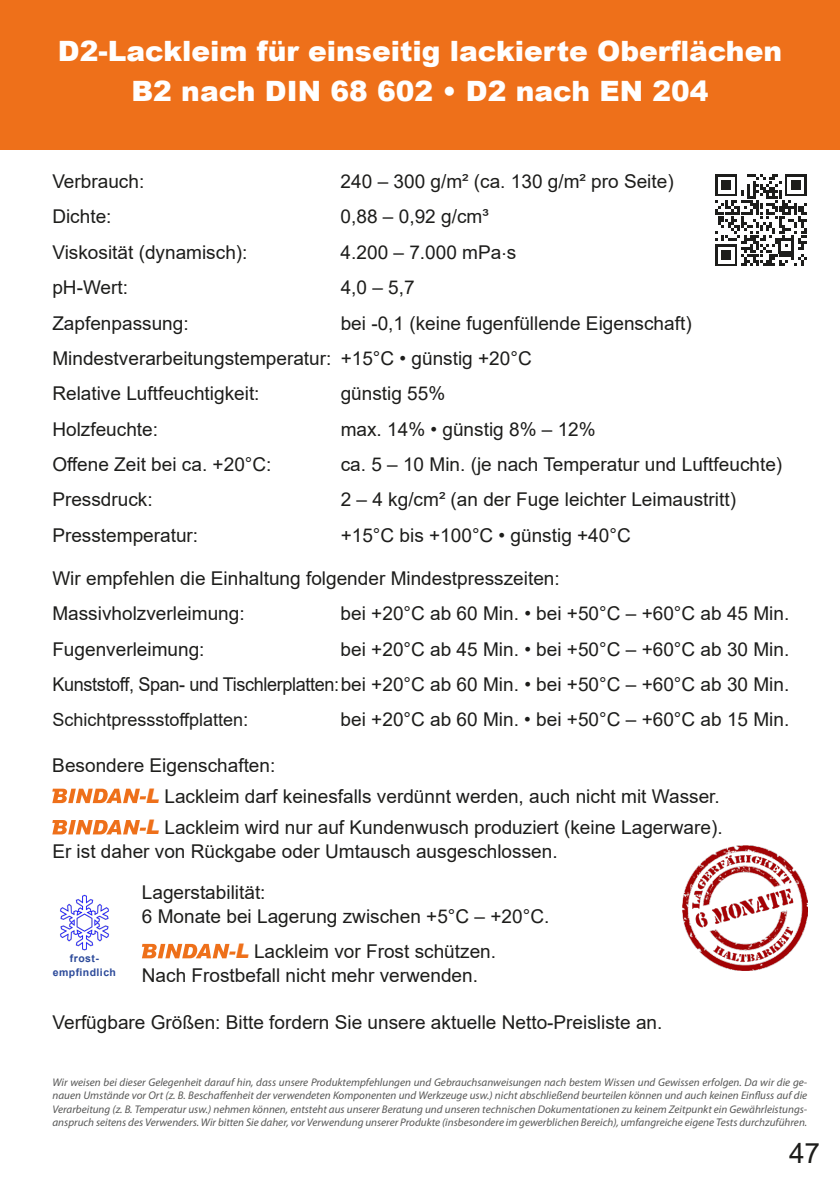
<style>
.page{position:relative;width:840px;height:1191px;background:#fff}
.page>*{position:absolute;margin:0;border:0;box-sizing:border-box;transform-origin:0 0}
.t1{font:900 28px/39.4px "Arial";color:#fff;text-align:center}
.t2{font:28px "Arial";color:#1d1d1b}
.t3{font:19px/35.4px "Arial";color:#1d1d1b}
.t4{font:18px "Arial";color:#1d1d1b}
.t5{font:italic 11.2px/13.4px "Myriad Pro";color:#575756;text-align:justify}
.t6{font:700 10.4px/14.2px "Arial";letter-spacing:.04em;color:#2c4a9a;text-align:center}
.s1{font-size:19px}
.s2{font-weight:900;font-style:italic;font-size:20.2px;color:#ee701a}
</style>
<div class="page">
<svg style="left:52px;top:788px;width:94px;height:15px"></svg>
<svg style="left:52px;top:820px;width:94px;height:14px"></svg>
<div style="left:0;top:0;width:839px;height:150px;background:#ee701a"></div>
<img style="left:60px;top:894px;width:49px;height:57px">
<svg style="left:715px;top:174px;width:91px;height:92px"></svg>
<img style="left:682px;top:845px;width:124px;height:125px">
<svg style="left:142px;top:944px;width:93px;height:14px"></svg>
<h1 class="t1" style="left:58px;top:31px;width:725px">D2-Lackleim für einseitig lackierte Oberflächen<br>B2 nach DIN 68 602 • D2 nach EN 204</h1>
<p class="t3" style="left:52px;top:164px;width:93px">Verbrauch:</p>
<p class="t3" style="left:340px;top:164px;width:334px">240 – 300 g/m² (ca. 130 g/m² pro Seite)</p>
<p class="t3" style="left:52px;top:199px;width:61px">Dichte:</p>
<p class="t3" style="left:340px;top:199px;width:149px">0,88 – 0,92 g/cm³</p>
<p class="t3" style="left:52px;top:234px;width:196px">Viskosität (dynamisch):</p>
<p class="t3" style="left:340px;top:234px;width:177px">4.200 – 7.000 mPa.s</p>
<p class="t3" style="left:52px;top:270px;width:77px">pH-Wert:</p>
<p class="t3" style="left:340px;top:270px;width:75px">4,0 – 5,7</p>
<p class="t3" style="left:52px;top:305px;width:138px">Zapfenpassung:</p>
<p class="t3" style="left:52px;top:305px;width:640px;text-indent:288px">bei -0,1 (keine fugenfüllende Eigenschaft)<br>Mindestverarbeitungstemperatur: +15°C • günstig +20°C<br>Relative Luftfeuchtigkeit:</p>
<p class="t3" style="left:340px;top:376px;width:106px">günstig 55%</p>
<p class="t3" style="left:52px;top:411px;width:107px">Holzfeuchte:</p>
<p class="t3" style="left:340px;top:411px;width:256px">max. 14% • günstig 8% – 12%</p>
<p class="t3" style="left:52px;top:446px;width:220px">Offene Zeit bei ca. +20°C:</p>
<p class="t3" style="left:340px;top:446px;width:443px">ca. 5 – 10 Min. (je nach Temperatur und Luftfeuchte)</p>
<p class="t3" style="left:52px;top:482px;width:102px">Pressdruck:</p>
<p class="t3" style="left:340px;top:482px;width:396px">2 – 4 kg/cm² (an der Fuge leichter Leimaustritt)</p>
<p class="t3" style="left:52px;top:517px;width:147px">Presstemperatur:</p>
<p class="t3" style="left:340px;top:517px;width:291px">+15°C bis +100°C • günstig +40°C</p>
<p class="t3" style="left:52px;top:560px;width:508px">Wir empfehlen die Einhaltung folgender Mindestpresszeiten:<br>Massivholzverleimung:</p>
<p class="t3" style="left:340px;top:596px;width:450px">bei +20°C ab 60 Min. • bei +50°C – +60°C ab 45 Min.</p>
<p class="t3" style="left:52px;top:631px;width:738px;text-align:right">bei +20°C ab 45 Min. • bei +50°C – +60°C ab 30 Min.<br>Kunststoff, Span- und Tischlerplatten:bei +20°C ab 60 Min. • bei +50°C – +60°C ab 30 Min.</p>
<p class="t4" style="left:52px;top:707px;width:197px">Schichtpressstoffplatten<span class="s1">:</span></p>
<p class="t3" style="left:340px;top:702px;width:450px">bei +20°C ab 60 Min. • bei +50°C – +60°C ab 15 Min.</p>
<p class="t3" style="left:146px;top:749px;width:578px;line-height:31.4px;text-indent:-93px">Besondere Eigenschaften:<br><span class="s2">L</span> Lackleim darf keinesfalls verdünnt werden, auch nicht mit Wasser.<br><span class="s2">L</span> Lackleim wird nur auf Kundenwusch produziert (keine Lagerware).</p>
<p class="t3" style="left:52px;top:834px;width:506px">Er ist daher von Rückgabe oder Umtausch ausgeschlossen.</p>
<p class="t3" style="left:52px;top:631px;width:154px">Fugenverleimung:</p>
<p class="t3" style="left:142px;top:880px;width:409px;line-height:24px">Lagerstabilität:<br>6 Monate bei Lagerung zwischen +5°C – +20°C.</p>
<p class="t3" style="left:142px;top:939px;width:355px;line-height:24px;text-indent:93px"><span class="s2">L</span> Lackleim vor Frost schützen.<br>Nach Frostbefall nicht mehr verwenden.</p>
<p class="t3" style="left:52px;top:1004px;width:611px">Verfügbare Größen: Bitte fordern Sie unsere aktuelle Netto-Preisliste an.</p>
<p class="t6" style="left:53px;top:951px;width:65px">frost&shy;empfindlich</p>
<p class="t5" style="left:52px;top:1075px;width:756px">Wir weisen bei dieser Gelegenheit darauf hin, dass unsere Produktempfehlungen und Gebrauchsanweisungen nach bestem Wissen und Gewissen erfolgen. Da wir die ge&shy;nauen Umstände vor Ort (z. B. Beschaffenheit der verwendeten Komponenten und Werkzeuge usw.) nicht abschließend beurteilen können und auch keinen Einfluss auf die Verarbeitung (z. B. Temperatur usw.) nehmen können, entsteht aus unserer Beratung und unseren technischen Dokumentationen zu keinem Zeitpunkt ein Gewährleistungs&shy;anspruch seitens des Verwenders. Wir bitten Sie daher, vor Verwendung unserer Produkte (insbesondere im gewerblichen Bereich), umfangreiche eigene Tests durchzuführen.</p>
<h1 class="t2" style="left:788px;top:1133px;width:33px">47</h1>
</div>
